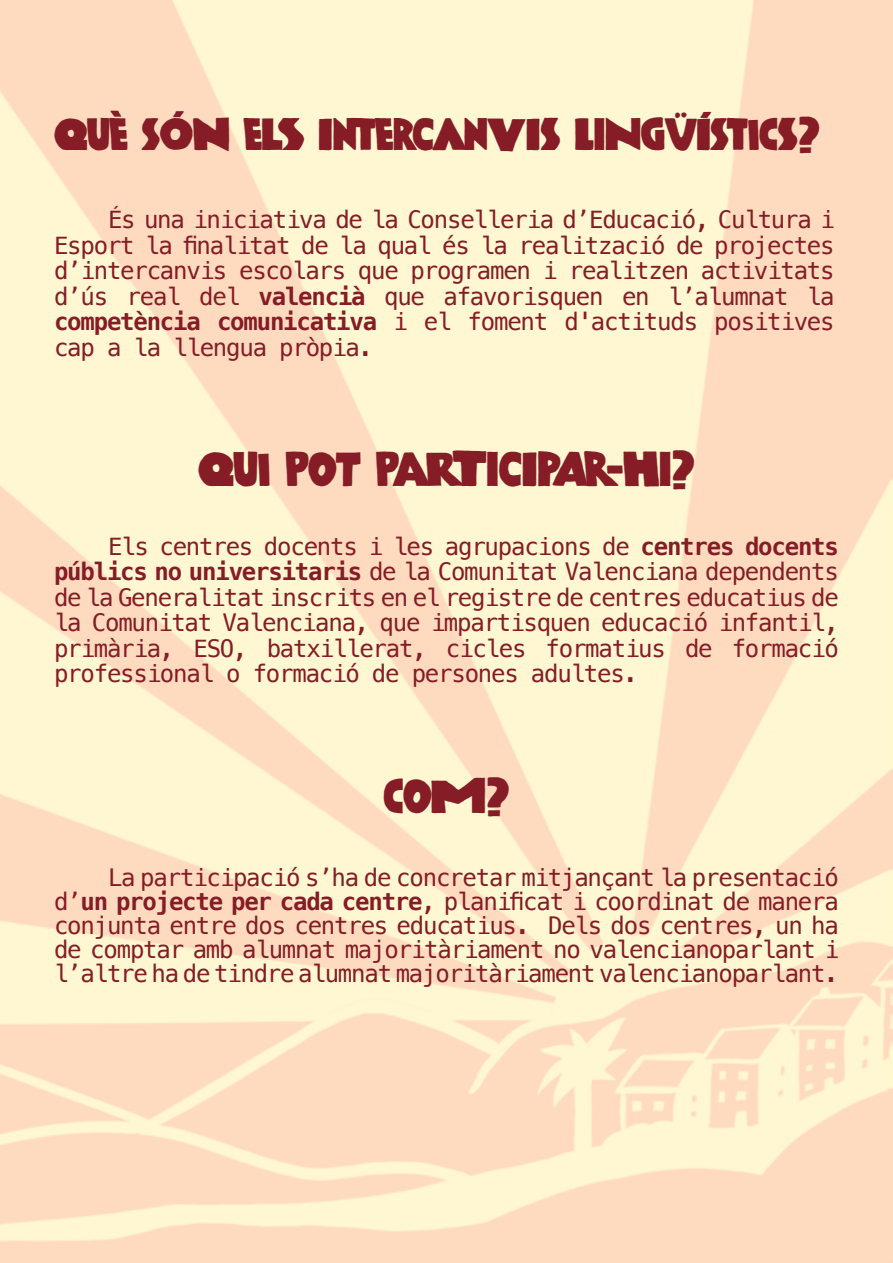
<style>
.page{position:relative;width:893px;height:1263px;background:#fff}
.page>*{position:absolute;margin:0;border:0;box-sizing:border-box;transform-origin:0 0}
.t1{font:45px "Kokoschka";letter-spacing:-.03em;color:#851c26}
.t2{font:45px "Kokoschka";color:#851c26}
.t3{font:42px "Kokoschka";color:#851c26}
.t4{font:24px/25.5px "Menlo";letter-spacing:-.05em;color:#851c26;text-align:justify}
.s1{font-weight:700}
</style>
<div class="page">
<h2 class="t3" style="left:54px;top:109px;width:767px">QUÈ SÓN ELS INTERCANVIS LINGÜÍSTICS?</h2>
<p class="t4" style="left:54px;top:207px;width:782px;text-indent:54px">És una iniciativa de la Conselleria d’Educació, Cultura i Esport la finalitat de la qual és la realització de projectes d’intercanvis escolars que programen i realitzen activitats d’ús real del <span class="s1">valencià</span> que afavorisquen en l’alumnat la <span class="s1">competència comunicativa</span> i el foment d'actituds positives cap a la llengua pròpia.</p>
<h1 class="t1" style="left:198px;top:442px;width:498px">QUI POT PARTICIPAR-HI?</h1>
<p class="t4" style="left:54px;top:534px;width:786px;text-indent:54px">Els centres docents i les agrupacions de <span class="s1">centres docents públics no universitaris</span> de la Comunitat Valenciana dependents de la Generalitat inscrits en el registre de centres educatius de la Comunitat Valenciana, que impartisquen educació infantil, primària, ESO, batxillerat, cicles formatius de formació professional o formació de persones adultes.</p>
<h1 class="t2" style="left:384px;top:769px;width:127px">COM?</h1>
<p class="t4" style="left:54px;top:865px;width:786px;line-height:24px;text-indent:54px">La participació s’ha de concretar mitjançant la presentació d’<span class="s1">un projecte per cada centre</span>, planificat i coordinat de manera conjunta entre dos centres educatius. Dels dos centres, un ha de comptar amb alumnat majoritàriament no valencianoparlant i l’altre ha de tindre alumnat majoritàriament valencianoparlant.</p>
</div>
